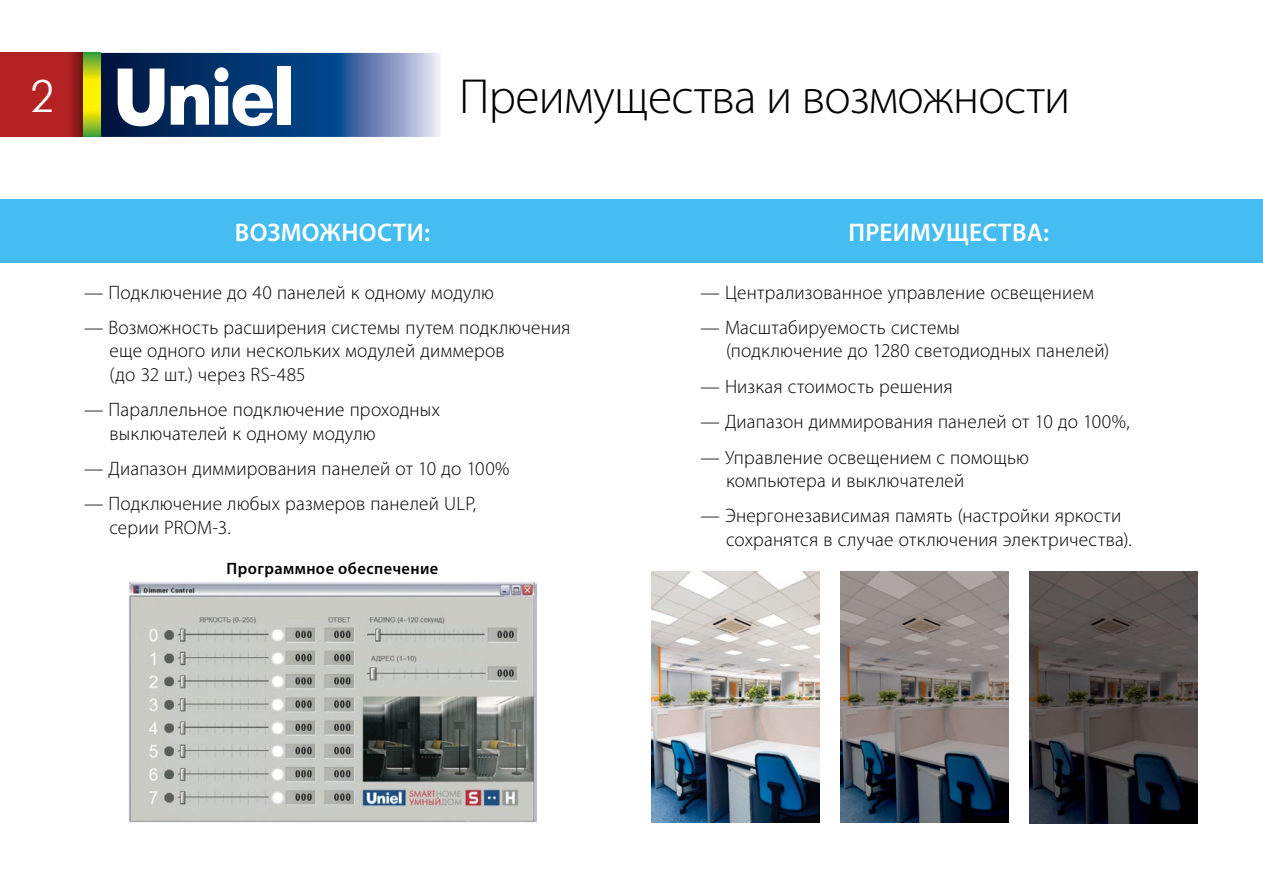
<style>
.page{position:relative;width:1263px;height:893px;background:#fff}
.page>*{position:absolute;margin:0;border:0;box-sizing:border-box;transform-origin:0 0}
.t1{font:300 49.5px "Myriad Pro";letter-spacing:-.015em;color:#000}
.t2{font:45px "Futuris Light C";color:#fff}
.t3{font:600 25.5px "Myriad Pro";letter-spacing:.01em;color:#fff}
.t4{font:300 19.5px/23.4px "Myriad Pro";letter-spacing:.01em;color:#000}
.t5{font:600 16.5px "Myriad Pro";letter-spacing:.025em;color:#000}
</style>
<div class="page">
<div style="left:0;top:200px;width:1263px;height:63px;background:#46bdf0"></div>
<svg style="left:101px;top:53px;width:339px;height:84px;background:#3c6193"></svg>
<svg style="left:118px;top:69px;width:46px;height:57px"></svg>
<svg style="left:171px;top:67px;width:102px;height:59px"></svg>
<div style="left:277px;top:66px;width:13px;height:59px;background:#fff"></div>
<svg style="left:0;top:53px;width:84px;height:84px;background:#ae2221"></svg>
<svg style="left:84px;top:53px;width:17px;height:84px"></svg>
<img style="left:128px;top:582px;width:409px;height:241px">
<img style="left:651px;top:571px;width:168px;height:252px">
<img style="left:840px;top:571px;width:168px;height:252px">
<img style="left:1029px;top:572px;width:168px;height:251px">
<h2 class="t2" style="left:30px;top:74px;width:26px">2</h2>
<h1 class="t1" style="left:459px;top:70px;width:613px">Преимущества и возможности</h1>
<h3 class="t3" style="left:235px;top:216px;width:196px">ВОЗМОЖНОСТИ:</h3>
<h3 class="t3" style="left:848px;top:216px;width:202px">ПРЕИМУЩЕСТВА:</h3>
<p class="t4" style="left:84px;top:281px;width:411px">— Подключение до 40 панелей к одному модулю</p>
<p class="t4" style="left:110px;top:316px;width:462px;text-indent:-26px">— Возможность расширения системы путем подключения еще одного или нескольких модулей диммеров<br>(до 32 шт.) через RS-485</p>
<p class="t4" style="left:110px;top:398px;width:332px;text-indent:-26px">— Параллельное подключение проходных выключателей к одному модулю</p>
<p class="t4" style="left:84px;top:457px;width:427px">— Диапазон диммирования панелей от 10 до 100%</p>
<p class="t4" style="left:110px;top:493px;width:368px;text-indent:-26px">— Подключение любых размеров панелей ULP, серии PROM-3.</p>
<p class="t5" style="left:227px;top:558px;width:213px">Программное обеспечение</p>
<p class="t4" style="left:700px;top:281px;width:395px">— Централизованное управление освещением</p>
<p class="t4" style="left:726px;top:316px;width:385px;text-indent:-26px">— Масштабируемость системы<br>(подключение до 1280 светодиодных панелей)</p>
<p class="t4" style="left:700px;top:375px;width:254px">— Низкая стоимость решения</p>
<p class="t4" style="left:700px;top:410px;width:431px">— Диапазон диммирования панелей от 10 до 100%,</p>
<p class="t4" style="left:726px;top:446px;width:305px;text-indent:-26px">— Управление освещением с помощью компьютера и выключателей</p>
<p class="t4" style="left:726px;top:504px;width:407px;text-indent:-26px">— Энергонезависимая память (настройки яркости сохранятся в случае отключения электричества).</p>
</div>
